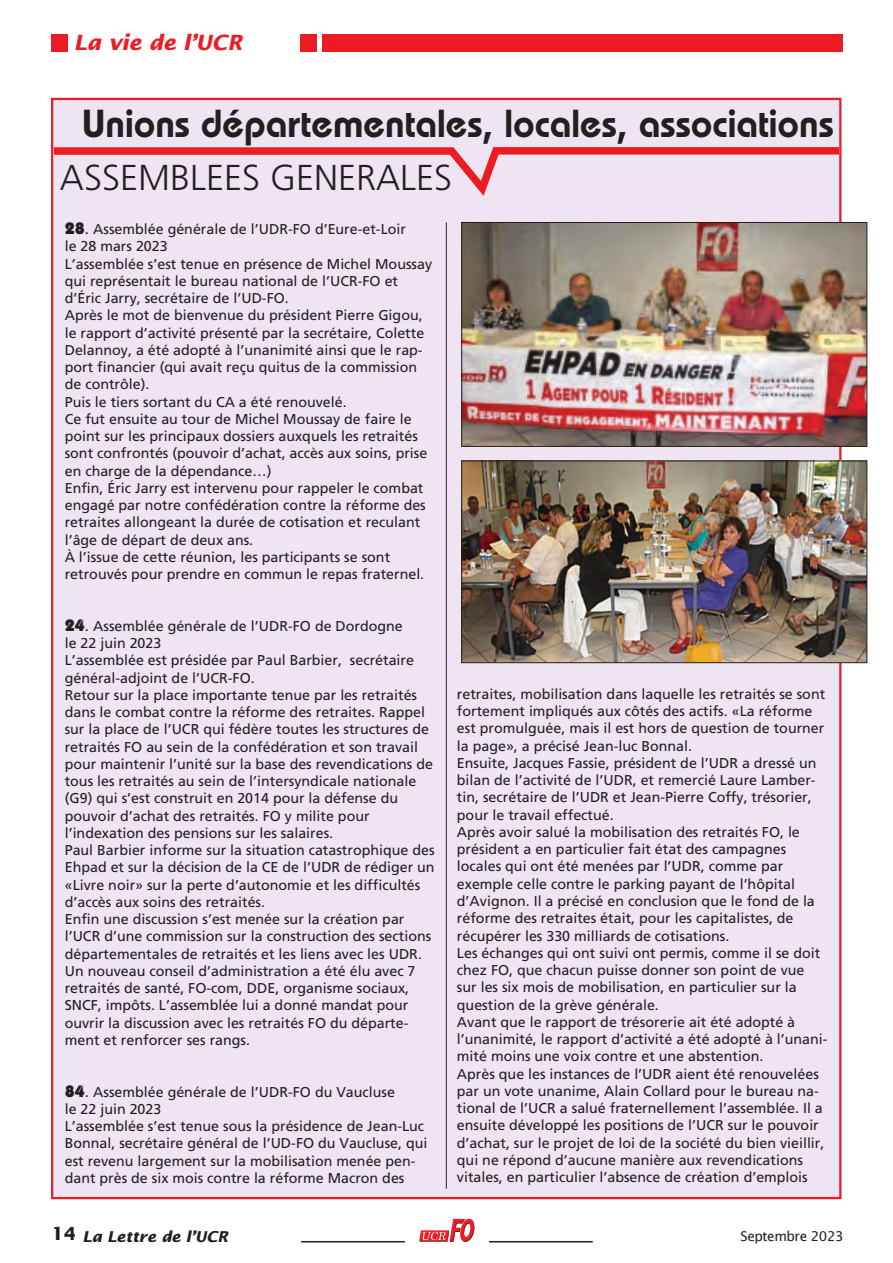
<style>
.page{position:relative;width:893px;height:1263px;background:#fff}
.page>*{position:absolute;margin:0;border:0;box-sizing:border-box;transform-origin:0 0}
.t1{font:600 39px "Bauhaus";color:#231f20}
.t2{font:300 36px "Frutiger";color:#231f20}
.t3{font:italic 700 21px "Lucida Sans";color:#ed1c24}
.t4{font:italic 700 15px "Lucida Sans";color:#231f20}
.t5{font:14.25px/17.2px "Frutiger";color:#231f20}
.t6{font:13.5px "Lucida Sans";letter-spacing:-.03em;color:#231f20}
.s1{font-family:"Bauhaus";font-weight:800;font-size:16.5px}
.s2{font-size:15px}
.s3{font-style:normal;font-size:18px}
</style>
<div class="page">
<svg style="left:419px;top:1219px;width:55px;height:23px"></svg>
<hr style="left:489px;top:1241px;width:104px;height:1px;background:#231f20">
<hr style="left:301px;top:1241px;width:104px;height:1px;background:#231f20">
<div style="left:322px;top:34px;width:520px;height:17px;background:#ed1c24"></div>
<div style="left:300px;top:34px;width:17px;height:17px;background:#ed1c24"></div>
<div style="left:51px;top:34px;width:16px;height:17px;background:#ed1c24"></div>
<div style="left:51px;top:98px;width:790px;height:1101px;background:#efe4f1;border:2px solid #ed1c24"></div>
<hr style="left:446px;top:222px;width:1px;height:966px;background:#231f20">
<img style="left:463px;top:463px;width:402px;height:198px">
<div style="left:461px;top:461px;width:406px;height:202px;border:1px solid #231f20"></div>
<img style="left:463px;top:224px;width:402px;height:221px">
<div style="left:461px;top:222px;width:406px;height:225px;border:1px solid #231f20"></div>
<svg style="left:51px;top:143px;width:791px;height:60px"></svg>
<h3 class="t3" style="left:74px;top:34px;width:170px">La vie de l’UCR</h3>
<h1 class="t1" style="left:82px;top:110px;width:754px">Unions départementales, locales, associations</h1>
<h2 class="t2" style="left:60px;top:163px;width:394px">ASSEMBLEES GENERALES</h2>
<p class="t5" style="left:65px;top:222px;width:369px"><span class="s1">28</span><span class="s2">.</span> Assemblée générale de l’UDR-FO d’Eure-et-Loir<br>le 28 mars 2023<br>L’assemblée s’est tenue en présence de Michel Moussay qui représentait le bureau national de l’UCR-FO et d’Éric Jarry, secrétaire de l’UD-FO.<br>Après le mot de bienvenue du président Pierre Gigou, le rapport d’activité présenté par la secrétaire, Colette Delannoy, a été adopté à l’unanimité ainsi que le rap&shy;port financier (qui avait reçu quitus de la commission de contrôle).<br>Puis le tiers sortant du CA a été renouvelé.<br>Ce fut ensuite au tour de Michel Moussay de faire le point sur les principaux dossiers auxquels les retraités sont confrontés (pouvoir d’achat, accès aux soins, prise en charge de la dépendance…)<br>Enfin, Éric Jarry est intervenu pour rappeler le combat engagé par notre confédération contre la réforme des retraites allongeant la durée de cotisation et reculant l’âge de départ de deux ans.<br>À l’issue de cette réunion, les participants se sont retrouvés pour prendre en commun le repas fraternel.</p>
<p class="t5" style="left:65px;top:618px;width:371px"><span class="s1">24</span><span class="s2">.</span> Assemblée générale de l’UDR-FO de Dordogne<br>le 22 juin 2023<br>L’assemblée est présidée par Paul Barbier, secrétaire général-adjoint de l’UCR-FO.<br>Retour sur la place importante tenue par les retraités dans le combat contre la réforme des retraites. Rappel sur la place de l’UCR qui fédère toutes les structures de retraités FO au sein de la confédération et son travail pour maintenir l’unité sur la base des revendications de tous les retraités au sein de l’intersyndicale nationale (G9) qui s’est construit en 2014 pour la défense du pouvoir d’achat des retraités. FO y milite pour l’indexation des pensions sur les salaires.<br>Paul Barbier informe sur la situation catastrophique des Ehpad et sur la décision de la CE de l’UDR de rédiger un «Livre noir» sur la perte d’autonomie et les difficultés d’accès aux soins des retraités.<br>Enfin une discussion s’est menée sur la création par l’UCR d’une commission sur la construction des sections départementales de retraités et les liens avec les UDR.<br>Un nouveau conseil d’administration a été élu avec 7 retraités de santé, FO-com, DDE, organisme sociaux, SNCF, impôts. L’assemblée lui a donné mandat pour ouvrir la discussion avec les retraités FO du départe&shy;ment et renforcer ses rangs.</p>
<p class="t5" style="left:65px;top:1084px;width:364px"><span class="s1">84</span><span class="s2">.</span> Assemblée générale de l’UDR-FO du Vaucluse<br>le 22 juin 2023<br>L’assemblée s’est tenue sous la présidence de Jean-Luc Bonnal, secrétaire général de l’UD-FO du Vaucluse, qui est revenu largement sur la mobilisation menée pen&shy;dant près de six mois contre la réforme Macron des</p>
<p class="t5" style="left:457px;top:686px;width:372px">retraites, mobilisation dans laquelle les retraités se sont fortement impliqués aux côtés des actifs. «La réforme est promulguée, mais il est hors de question de tourner la page», a précisé Jean-luc Bonnal.<br>Ensuite, Jacques Fassie, président de l’UDR a dressé un bilan de l’activité de l’UDR, et remercié Laure Lamber&shy;tin, secrétaire de l’UDR et Jean-Pierre Coffy, trésorier, pour le travail effectué.<br>Après avoir salué la mobilisation des retraités FO, le président a en particulier fait état des campagnes locales qui ont été menées par l’UDR, comme par exemple celle contre le parking payant de l’hôpital d’Avignon. Il a précisé en conclusion que le fond de la réforme des retraites était, pour les capitalistes, de récupérer les 330 milliards de cotisations.<br>Les échanges qui ont suivi ont permis, comme il se doit chez FO, que chacun puisse donner son point de vue sur les six mois de mobilisation, en particulier sur la question de la grève générale.<br>Avant que le rapport de trésorerie ait été adopté à l’unanimité, le rapport d’activité a été adopté à l’unani&shy;mité moins une voix contre et une abstention.<br>Après que les instances de l’UDR aient été renouvelées par un vote unanime, Alain Collard pour le bureau na&shy;tional de l’UCR a salué fraternellement l’assemblée. Il a ensuite développé les positions de l’UCR sur le pouvoir d’achat, sur le projet de loi de la société du bien vieillir, qui ne répond d’aucune manière aux revendications vitales, en particulier l’absence de création d’emplois</p>
<p class="t4" style="left:52px;top:1230px;width:178px"><span class="s3">14</span> La Lettre de l’UCR</p>
<p class="t6" style="left:740px;top:1231px;width:105px">Septembre 2023</p>
</div>
